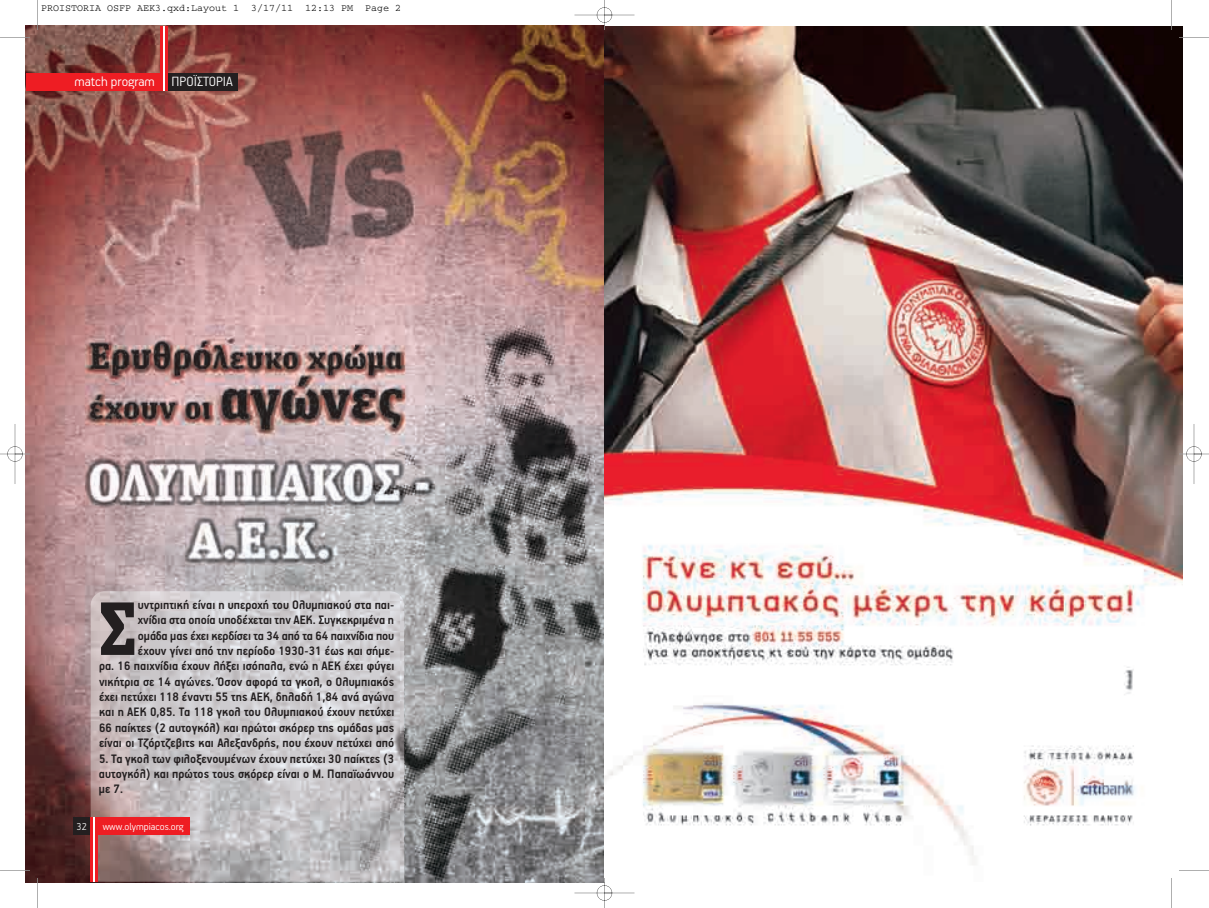
<style>
.page{position:relative;width:1209px;height:908px;background:#fff}
.page>*{position:absolute;margin:0;border:0;box-sizing:border-box;transform-origin:0 0}
.t1{font:900 75.25px "Unit Slab Greek";color:#231f20;scale:.95 1}
.t2{font:300 15px "PF Handbook";color:#fff}
.t3{font:700 13.75px/15.4px "PF Handbook";color:#231f20;text-align:right;scale:.95 1}
.t4{font:300 11.25px "PF Handbook";color:#fff}
.t5{font:10px "Courier";color:#000}
</style>
<div class="page">
<img style="left:0;top:0;width:1209px;height:908px">
<p class="t5" style="left:41px;top:5px;width:362px">PROISTORIA OSFP AEK3.qxd:Layout 1 3/17/11 12:13 PM Page 2</p>
<p class="t2" style="left:75px;top:76px;width:160px">match program ΠΡΟΪΣΤΟΡΙΑ</p>
<p class="t4" style="left:77px;top:822px;width:12px">32</p>
<p class="t3" style="left:99px;top:598px;width:312px">υντριπτική είναι η υπεροχή του Ολυμπιακού στα παι-<br>χνίδια στα οποία υποδέχεται την ΑΕΚ. Συγκεκριμένα η<br>ομάδα μας έχει κερδίσει τα 34 από τα 64 παιχνίδια που<br>έχουν γίνει από την περίοδο 1930-31 έως και σήμε-<br>ρα. 16 παιχνίδια έχουν λήξει ισόπαλα, ενώ η ΑΕΚ έχει φύγει νικήτρια σε 14 αγώνες. Όσον αφορά τα γκολ, ο Ολυμπιακός έχει πετύχει 118 έναντι 55 της ΑΕΚ, δηλαδή 1,84 ανά αγώνα και η ΑΕΚ 0,85. Τα 118 γκολ του Ολυμπιακού έχουν πετύχει 66 παίκτες (2 αυτογκόλ) και πρώτοι σκόρερ της ομάδας μας είναι οι Τζόρτζεβιτς και Αλεξανδρής, που έχουν πετύχει από</p>
<p class="t3" style="left:99px;top:752px;width:312px;text-align:justify">5. Τα γκολ των φιλοξενουμένων έχουν πετύχει 30 παίκτες (3 αυτογκόλ) και πρώτος τους σκόρερ είναι ο Μ. Παπαϊωάννου με 7.</p>
<h1 class="t1" style="left:99px;top:602px;width:41px">Σ</h1>
<p class="t4" style="left:103px;top:822px;width:82px">www.olympiacos.org</p>
</div>
